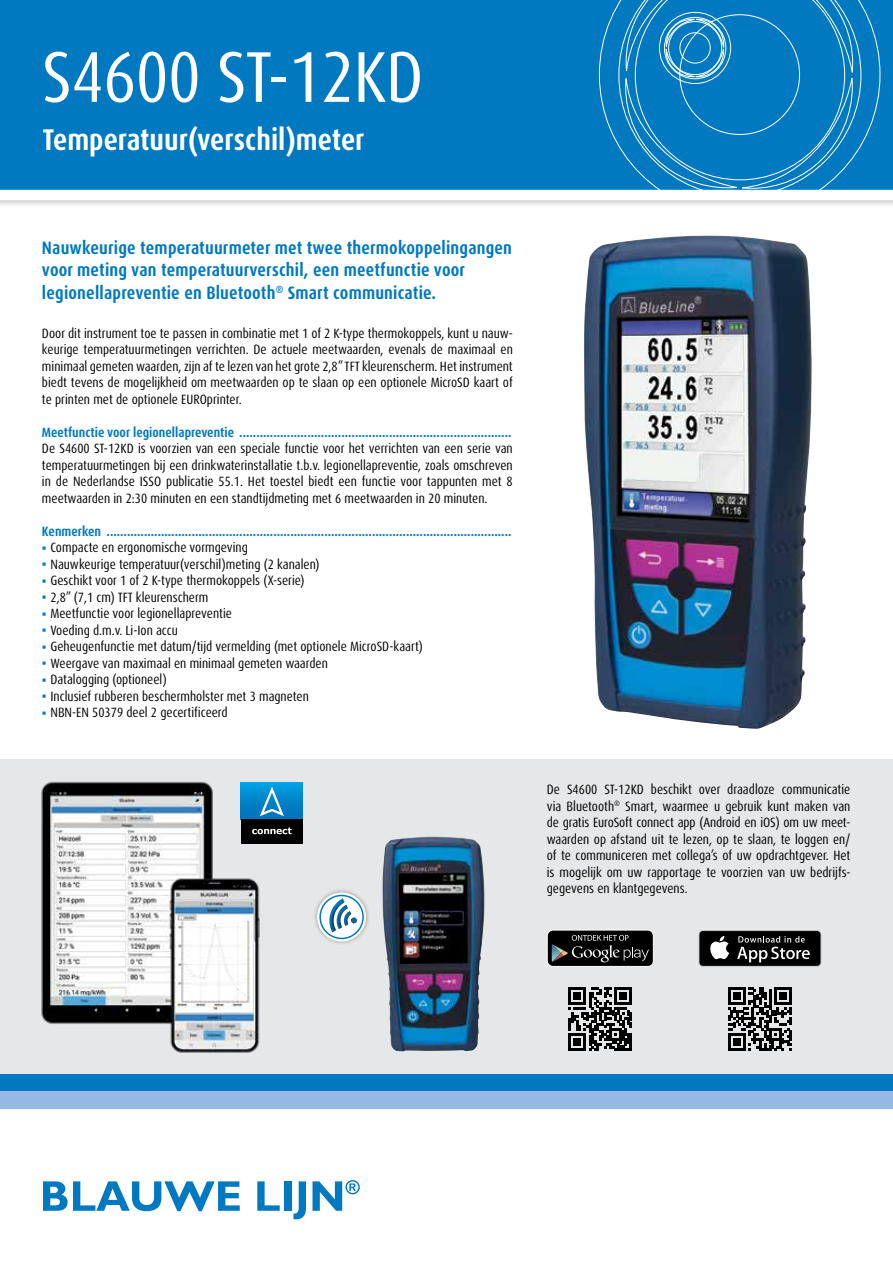
<style>
.page{position:relative;width:893px;height:1263px;background:#fff}
.page>*{position:absolute;margin:0;border:0;box-sizing:border-box;transform-origin:0 0}
.t1{font:condensed 72px "Dax Pro";letter-spacing:-.01em;color:#fff}
.t2{font:700 condensed 30px "Dax Pro";color:#fff}
.t3{font:700 condensed 18px/22.5px "Dax Pro";letter-spacing:.01em;color:#0079c1}
.t4{font:condensed 13.5px/16.5px "Dax Pro";color:#000;text-align:justify}
.t5{font:700 condensed 13.5px "Dax Pro";color:#0079c1}
</style>
<div class="page">
<div style="left:0;top:759px;width:893px;height:343px;background:#e6e7e8"></div>
<div style="left:313px;top:888px;width:57px;height:58px;background:#000;opacity:.3"></div>
<svg style="left:317px;top:892px;width:50px;height:50px"></svg>
<div style="left:319px;top:894px;width:45px;height:45px;border:2px solid #0079c1;border-radius:50%"></div>
<img style="left:329px;top:898px;width:28px;height:34px">
<div style="left:547px;top:930px;width:106px;height:36px;background:#000;border-radius:6px"></div>
<div style="left:547px;top:930px;width:107px;height:37px;border:1px solid #fff;border-radius:6px"></div>
<svg style="left:552px;top:935px;width:97px;height:27px"></svg>
<svg style="left:699px;top:930px;width:122px;height:37px"></svg>
<div style="left:699px;top:931px;width:121px;height:35px;background:#000;border-radius:3px"></div>
<svg style="left:710px;top:936px;width:19px;height:23px"></svg>
<svg style="left:737px;top:936px;width:73px;height:26px"></svg>
<img style="left:41px;top:781px;width:219px;height:272px">
<img style="left:382px;top:836px;width:97px;height:215px">
<svg style="left:568px;top:987px;width:64px;height:64px"></svg>
<svg style="left:728px;top:987px;width:64px;height:64px"></svg>
<svg style="left:241px;top:782px;width:62px;height:37px;background:#0087cc"></svg>
<svg style="left:260px;top:786px;width:24px;height:30px"></svg>
<div style="left:241px;top:819px;width:62px;height:25px;background:#000"></div>
<svg style="left:252px;top:827px;width:40px;height:7px"></svg>
<svg style="left:0;top:0;width:893px;height:205px;background:#1c87c6"></svg>
<svg style="left:43px;top:1181px;width:197px;height:30px"></svg>
<svg style="left:257px;top:1181px;width:23px;height:30px"></svg>
<div style="left:284px;top:1181px;width:7px;height:30px;background:#0079c1"></div>
<svg style="left:293px;top:1181px;width:13px;height:38px"></svg>
<svg style="left:312px;top:1180px;width:48px;height:31px"></svg>
<div style="left:0;top:1075px;width:893px;height:17px;background:#0079c1"></div>
<div style="left:0;top:1092px;width:893px;height:17px;background:#95b9e2"></div>
<div style="left:431px;top:0;width:462px;height:33px;background:#0079c1"></div>
<div style="left:431px;top:33px;width:462px;height:163px;background:#0079c1"></div>
<svg style="left:599px;top:0;width:282px;height:196px;background:#1282c5"></svg>
<svg style="left:618px;top:0;width:243px;height:196px;background:#1986c7"></svg>
<svg style="left:625px;top:0;width:228px;height:196px;background:#1b87c7"></svg>
<img style="left:584px;top:236px;width:228px;height:493px">
<h1 class="t1" style="left:42px;top:31px;width:383px">S4600 ST-12KD</h1>
<h2 class="t2" style="left:43px;top:120px;width:323px">Temperatuur(verschil)meter</h2>
<h3 class="t3" style="left:42px;top:236px;width:472px">Nauwkeurige temperatuurmeter met twee thermokoppelingangen voor meting van temperatuurverschil, een meetfunctie voor legionellapreventie en Bluetooth<sup>®</sup> Smart communicatie.</h3>
<p class="t4" style="left:42px;top:325px;width:472px">Door dit instrument toe te passen in combinatie met 1 of 2 K-type thermokoppels, kunt u nauw&shy;keurige temperatuurmetingen verrichten. De actuele meetwaarden, evenals de maximaal en minimaal gemeten waarden, zijn af te lezen van het grote 2,8” TFT kleurenscherm. Het instrument biedt tevens de mogelijkheid om meetwaarden op te slaan op een optionele MicroSD kaart of te printen met de optionele EUROprinter.</p>
<p class="t5" style="left:42px;top:423px;width:471px">Meetfunctie voor legionellapreventie ................................................................................</p>
<p class="t4" style="left:42px;top:440px;width:472px">De S4600 ST-12KD is voorzien van een speciale functie voor het verrichten van een serie van temperatuurmetingen bij een drinkwaterinstallatie t.b.v. legionellapreventie, zoals omschreven in de Nederlandse ISSO publicatie 55.1. Het toestel biedt een functie voor tappunten met 8 meetwaarden in 2:30 minuten en een standtijdmeting met 6 meetwaarden in 20 minuten.</p>
<p class="t5" style="left:42px;top:522px;width:471px">Kenmerken .......................................................................................................................</p>
<p class="t4" style="left:50px;top:539px;width:374px;text-align:left">Compacte en ergonomische vormgeving<br>Nauwkeurige temperatuur(verschil)meting (2 kanalen)<br>Geschikt voor 1 of 2 K-type thermokoppels (X-serie)<br>2,8” (7,1 cm) TFT kleurenscherm<br>Meetfunctie voor legionellapreventie<br>Voeding d.m.v. Li-Ion accu<br>Geheugenfunctie met datum/tijd vermelding (met optionele MicroSD-kaart)<br>Weergave van maximaal en minimaal gemeten waarden<br>Datalogging (optioneel)<br>Inclusief rubberen beschermholster met 3 magneten<br>NBN-EN 50379 deel 2 gecertificeerd</p>
<p class="t4" style="left:547px;top:781px;width:305px">De S4600 ST-12KD beschikt over draadloze communicatie via Bluetooth<sup>®</sup> Smart, waarmee u gebruik kunt maken van de gratis EuroSoft connect app (Android en iOS) om uw meet&shy;waarden op afstand uit te lezen, op te slaan, te loggen en/ of te communiceren met collega’s of uw opdrachtgever. Het is mogelijk om uw rapportage te voorzien van uw bedrijfs&shy;gegevens en klantgegevens.</p>
</div>
